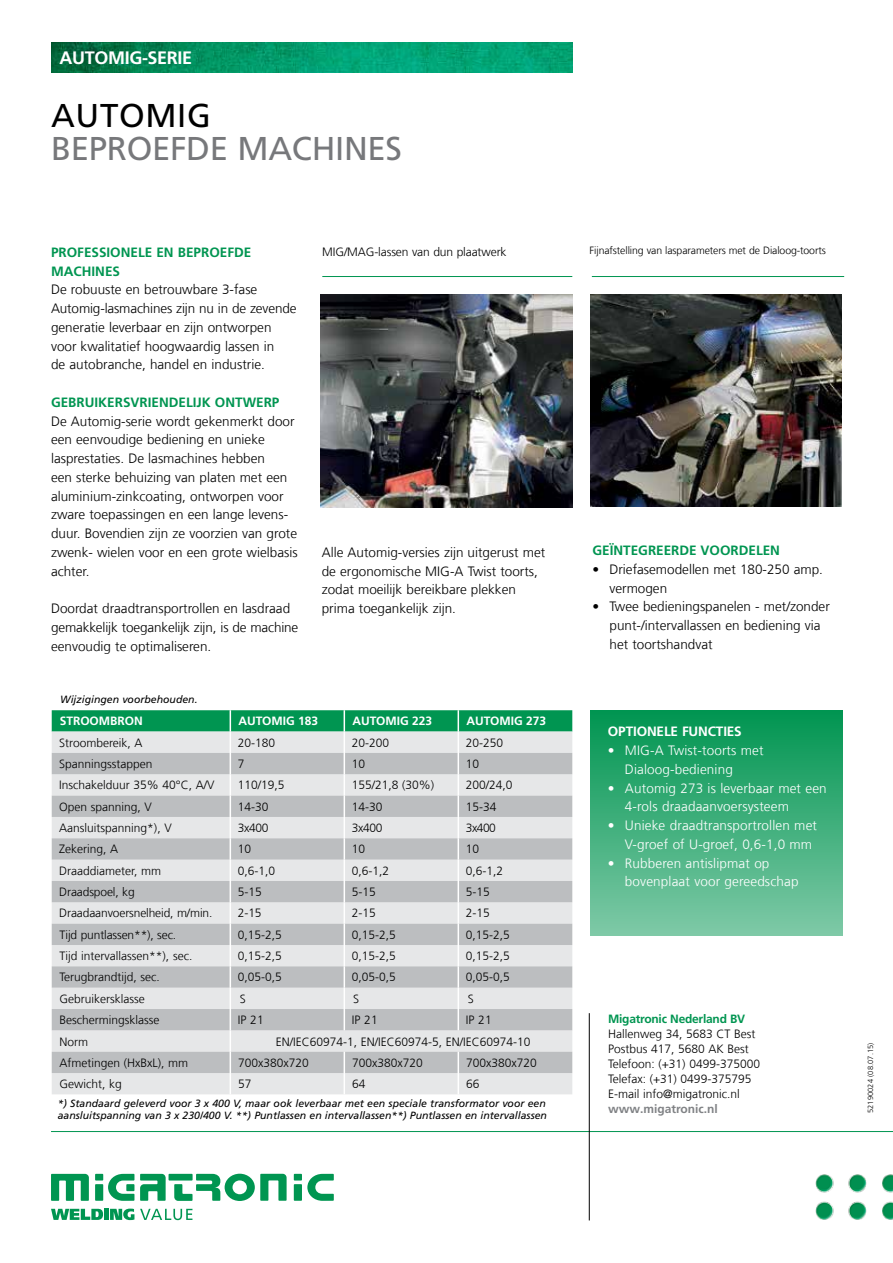
<style>
.page{position:relative;width:893px;height:1263px;background:#fff}
.page>*{position:absolute;margin:0;border:0;box-sizing:border-box;transform-origin:0 0}
.t1{font:33px "Frutiger LT Pro";letter-spacing:-.01em;color:#77787b}
.t2{font:33px "Frutiger LT Pro";letter-spacing:.02em;color:#000}
.t3{font:700 18px "Frutiger LT Pro";letter-spacing:-.02em;color:#fff}
.t4{font:300 13.5px/18.8px "Frutiger LT Com";color:#000}
.t5{font:300 13.5px/18.8px "Frutiger LT Com";letter-spacing:.01em;color:#fff}
.t6{font:700 13.5px/18.8px "Frutiger LT Pro";color:#009551}
.t7{font:700 13.5px "Frutiger LT Pro";letter-spacing:-.01em;color:#fff}
.t8{font:300 12px/15px "Frutiger LT Com";color:#000}
.t9{font:700 12px "Frutiger LT Pro";letter-spacing:-.005em;color:#fff}
.t10{font:700 12px "Frutiger LT Pro";letter-spacing:-.02em;color:#009551}
.t11{font:700 12px "Frutiger LT Pro";color:#808285}
.t12{font:italic 10.5px/12px "Frutiger LT Pro";color:#000}
.t13{font:300 10.5px "Frutiger LT Com";letter-spacing:-.01em;color:#000}
.t14{font:300 7.5px "Frutiger LT Com";letter-spacing:.01em;color:#000}
</style>
<div class="page">
<svg style="left:52px;top:710px;width:520px;height:384px;background:#c7d0ce"></svg>
<img style="left:321px;top:294px;width:252px;height:213px">
<img style="left:51px;top:43px;width:522px;height:29px">
<hr style="left:322px;top:276px;width:250px;height:1px;background:#009551">
<hr style="left:51px;top:1131px;width:842px;height:1px;background:#009551">
<div style="left:95px;top:1174px;width:8px;height:6px;background:#009551"></div>
<div style="left:95px;top:1184px;width:8px;height:17px;background:#009551"></div>
<div style="left:294px;top:1174px;width:8px;height:6px;background:#009551"></div>
<div style="left:294px;top:1184px;width:8px;height:17px;background:#009551"></div>
<svg style="left:108px;top:1174px;width:26px;height:27px"></svg>
<svg style="left:307px;top:1174px;width:27px;height:27px"></svg>
<svg style="left:140px;top:1174px;width:26px;height:27px"></svg>
<svg style="left:51px;top:1174px;width:38px;height:27px"></svg>
<div style="left:169px;top:1174px;width:24px;height:6px;background:#009551"></div>
<svg style="left:174px;top:1174px;width:113px;height:27px"></svg>
<svg style="left:51px;top:1209px;width:52px;height:11px"></svg>
<div style="left:104px;top:1209px;width:5px;height:11px;background:#009551"></div>
<svg style="left:110px;top:1208px;width:24px;height:12px"></svg>
<svg style="left:140px;top:1209px;width:52px;height:11px"></svg>
<img style="left:815px;top:1174px;width:78px;height:46px">
<hr style="left:589px;top:1013px;width:1px;height:207px;background:#000">
<div style="left:590px;top:710px;width:253px;height:225px;background:linear-gradient(to bottom,#009450,#7ec9a7)"></div>
<hr style="left:592px;top:276px;width:252px;height:1px;background:#009551">
<img style="left:590px;top:294px;width:252px;height:213px">
<h2 class="t3" style="left:60px;top:47px;width:134px">AUTOMIG-SERIE</h2>
<h1 class="t2" style="left:51px;top:96px;width:161px">AUTOMIG</h1>
<h1 class="t1" style="left:51px;top:129px;width:353px">BEPROEFDE MACHINES</h1>
<p class="t6" style="left:51px;top:243px;width:202px">PROFESSIONELE EN BEPROEFDE<br>MACHINES</p>
<p class="t4" style="left:51px;top:280px;width:247px">De robuuste en betrouwbare 3-fase Automig-lasmachines zijn nu in de zevende generatie leverbaar en zijn ontworpen voor kwalitatief hoogwaardig lassen in<br>de autobranche, handel en industrie.</p>
<p class="t6" style="left:51px;top:393px;width:230px">GEBRUIKERSVRIENDELIJK ONTWERP</p>
<p class="t4" style="left:51px;top:412px;width:248px">De Automig-serie wordt gekenmerkt door een eenvoudige bediening en unieke lasprestaties. De lasmachines hebben<br>een sterke behuizing van platen met een aluminium-zinkcoating, ontworpen voor zware toepassingen en een lange levens&shy;duur. Bovendien zijn ze voorzien van grote zwenk- wielen voor en een grote wielbasis achter.</p>
<p class="t4" style="left:51px;top:599px;width:249px">Doordat draadtransportrollen en lasdraad gemakkelijk toegankelijk zijn, is de machine eenvoudig te optimaliseren.</p>
<p class="t8" style="left:322px;top:244px;width:186px">MIG/MAG-lassen van dun plaatwerk</p>
<p class="t13" style="left:590px;top:244px;width:238px">Fijnafstelling van lasparameters met de Dialoog-toorts</p>
<p class="t4" style="left:322px;top:543px;width:225px">Alle Automig-versies zijn uitgerust met de ergonomische MIG-A Twist toorts, zodat moeilijk bereikbare plekken prima toegankelijk zijn.</p>
<p class="t6" style="left:592px;top:541px;width:189px">GEÏNTEGREERDE VOORDELEN</p>
<p class="t4" style="left:609px;top:560px;width:215px;text-indent:-17px">• Driefasemodellen met 180-250 amp. vermogen</p>
<p class="t4" style="left:609px;top:597px;width:222px;text-indent:-17px">• Twee bedieningspanelen - met/zonder punt-/intervallassen en bediening via het toortshandvat</p>
<p class="t12" style="left:60px;top:693px;width:139px">Wijzigingen voorbehouden.</p>
<p class="t9" style="left:60px;top:714px;width:84px">STROOMBRON</p>
<p class="t9" style="left:238px;top:714px;width:81px">AUTOMIG 183</p>
<p class="t9" style="left:352px;top:714px;width:81px">AUTOMIG 223</p>
<p class="t9" style="left:466px;top:714px;width:81px">AUTOMIG 273</p>
<p class="t8" style="left:59px;top:735px;width:85px">Stroombereik, A</p>
<p class="t8" style="left:238px;top:735px;width:39px">20-180</p>
<p class="t8" style="left:352px;top:735px;width:39px">20-200</p>
<p class="t8" style="left:466px;top:735px;width:39px">20-250</p>
<p class="t8" style="left:59px;top:756px;width:95px">Spanningsstappen</p>
<p class="t8" style="left:238px;top:756px;width:8px">7</p>
<p class="t8" style="left:352px;top:756px;width:15px">10</p>
<p class="t8" style="left:466px;top:756px;width:15px">10</p>
<p class="t8" style="left:59px;top:778px;width:157px">Inschakelduur 35% 40°C, A/V</p>
<p class="t8" style="left:238px;top:778px;width:48px">110/19,5</p>
<p class="t8" style="left:352px;top:778px;width:84px">155/21,8 (30%)</p>
<p class="t8" style="left:466px;top:778px;width:48px">200/24,0</p>
<p class="t8" style="left:59px;top:799px;width:94px">Open spanning, V</p>
<p class="t8" style="left:238px;top:799px;width:32px">14-30</p>
<p class="t8" style="left:352px;top:799px;width:32px">14-30</p>
<p class="t8" style="left:466px;top:799px;width:32px">15-34</p>
<p class="t8" style="left:59px;top:820px;width:114px">Aansluitspanning*), V</p>
<p class="t8" style="left:238px;top:820px;width:32px">3x400</p>
<p class="t8" style="left:352px;top:820px;width:32px">3x400</p>
<p class="t8" style="left:466px;top:820px;width:32px">3x400</p>
<p class="t8" style="left:59px;top:842px;width:61px">Zekering, A</p>
<p class="t8" style="left:238px;top:842px;width:15px">10</p>
<p class="t8" style="left:352px;top:842px;width:15px">10</p>
<p class="t8" style="left:466px;top:842px;width:15px">10</p>
<p class="t8" style="left:59px;top:863px;width:103px">Draaddiameter, mm</p>
<p class="t8" style="left:238px;top:863px;width:39px">0,6-1,0</p>
<p class="t8" style="left:352px;top:863px;width:39px">0,6-1,2</p>
<p class="t8" style="left:466px;top:863px;width:39px">0,6-1,2</p>
<p class="t8" style="left:59px;top:884px;width:77px">Draadspoel, kg</p>
<p class="t8" style="left:238px;top:884px;width:26px">5-15</p>
<p class="t8" style="left:352px;top:884px;width:26px">5-15</p>
<p class="t8" style="left:466px;top:884px;width:26px">5-15</p>
<p class="t8" style="left:59px;top:906px;width:155px">Draadaanvoersnelheid, m/min.</p>
<p class="t8" style="left:238px;top:906px;width:25px">2-15</p>
<p class="t8" style="left:352px;top:906px;width:26px">2-15</p>
<p class="t8" style="left:466px;top:906px;width:26px">2-15</p>
<p class="t8" style="left:59px;top:927px;width:118px">Tijd puntlassen**), sec.</p>
<p class="t8" style="left:238px;top:927px;width:46px">0,15-2,5</p>
<p class="t8" style="left:352px;top:927px;width:46px">0,15-2,5</p>
<p class="t8" style="left:466px;top:927px;width:46px">0,15-2,5</p>
<p class="t8" style="left:59px;top:948px;width:134px">Tijd intervallassen**), sec.</p>
<p class="t8" style="left:238px;top:948px;width:46px">0,15-2,5</p>
<p class="t8" style="left:352px;top:948px;width:46px">0,15-2,5</p>
<p class="t8" style="left:466px;top:948px;width:46px">0,15-2,5</p>
<p class="t8" style="left:59px;top:970px;width:102px">Terugbrandtijd, sec.</p>
<p class="t8" style="left:238px;top:970px;width:46px">0,05-0,5</p>
<p class="t8" style="left:352px;top:970px;width:46px">0,05-0,5</p>
<p class="t8" style="left:466px;top:970px;width:46px">0,05-0,5</p>
<p class="t8" style="left:59px;top:991px;width:87px">Gebruikersklasse</p>
<p class="t8" style="left:240px;top:991px;width:7px">S</p>
<p class="t8" style="left:353px;top:991px;width:7px">S</p>
<p class="t8" style="left:468px;top:991px;width:7px">S</p>
<p class="t8" style="left:59px;top:1012px;width:102px">Beschermingsklasse</p>
<p class="t8" style="left:238px;top:1012px;width:27px">IP 21</p>
<p class="t8" style="left:352px;top:1012px;width:27px">IP 21</p>
<p class="t8" style="left:466px;top:1012px;width:27px">IP 21</p>
<p class="t8" style="left:59px;top:1034px;width:30px">Norm</p>
<p class="t8" style="left:276px;top:1034px;width:256px">EN/IEC60974-1, EN/IEC60974-5, EN/IEC60974-10</p>
<p class="t8" style="left:59px;top:1055px;width:130px">Afmetingen (HxBxL), mm</p>
<p class="t8" style="left:238px;top:1055px;width:72px">700x380x720</p>
<p class="t8" style="left:352px;top:1055px;width:72px">700x380x720</p>
<p class="t8" style="left:466px;top:1055px;width:72px">700x380x720</p>
<p class="t8" style="left:59px;top:1076px;width:64px">Gewicht, kg</p>
<p class="t8" style="left:238px;top:1076px;width:15px">57</p>
<p class="t8" style="left:352px;top:1076px;width:15px">64</p>
<p class="t8" style="left:466px;top:1076px;width:15px">66</p>
<p class="t12" style="left:58px;top:1097px;width:491px">*) Standaard geleverd voor 3 x 400 V, maar ook leverbaar met een speciale transformator voor een aansluitspanning van 3 x 230/400 V. **) Puntlassen en intervallassen**) Puntlassen en intervallassen</p>
<p class="t7" style="left:608px;top:724px;width:135px">OPTIONELE FUNCTIES</p>
<p class="t5" style="left:625px;top:741px;width:140px;text-indent:-17px">• MIG-A Twist-toorts met<br>Dialoog-bediening</p>
<p class="t5" style="left:625px;top:779px;width:203px;text-indent:-17px">• Automig 273 is leverbaar met een<br>4-rols draadaanvoersysteem</p>
<p class="t5" style="left:625px;top:816px;width:194px;text-indent:-17px">• Unieke draadtransportrollen met<br>V-groef of U-groef, 0,6-1,0 mm</p>
<p class="t5" style="left:625px;top:854px;width:175px;text-indent:-17px">• Rubberen antislipmat op bovenplaat voor gereedschap</p>
<p class="t10" style="left:608px;top:1011px;width:139px">Migatronic Nederland BV</p>
<p class="t8" style="left:608px;top:1026px;width:153px">Hallenweg 34, 5683 CT Best<br>Postbus 417, 5680 AK Best<br>Telefoon: (+31) 0499-375000<br>Telefax: (+31) 0499-375795<br>E-mail info@migatronic.nl</p>
<p class="t11" style="left:608px;top:1101px;width:111px">www.migatronic.nl</p>
<p class="t14" style="left:866px;top:1113px;width:72px;rotate:-90deg">52190024 (08.07.15)</p>
</div>
